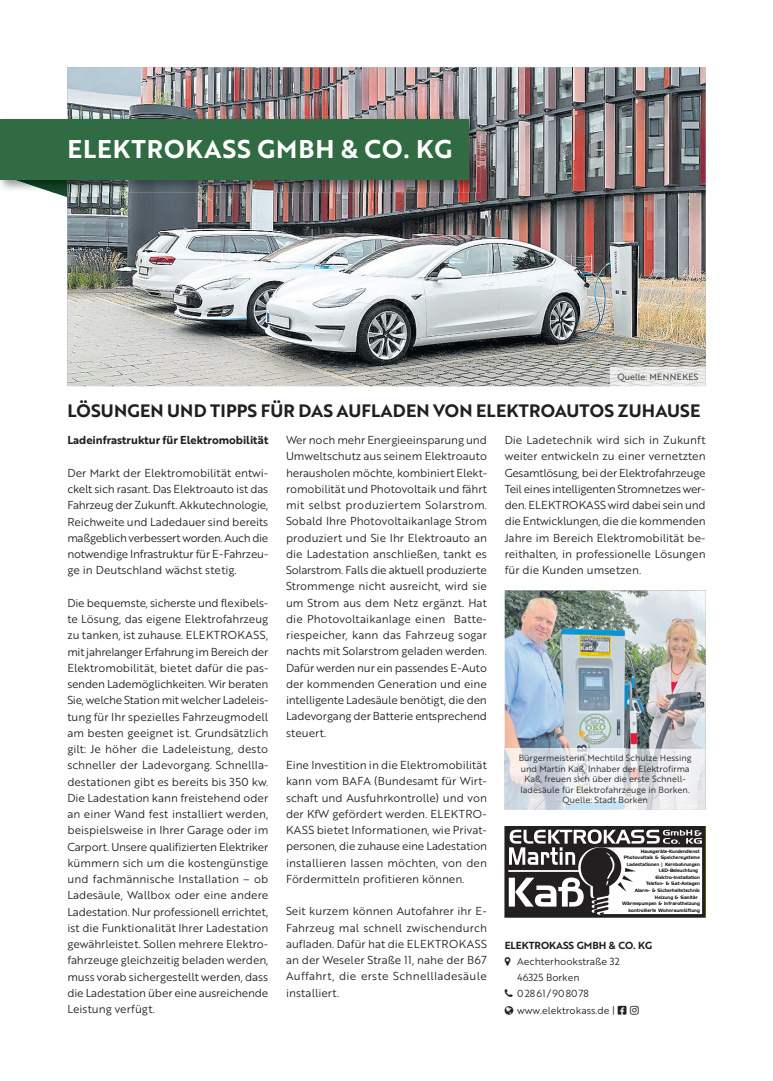
<style>
.page{position:relative;width:773px;height:1081px;background:#fff}
.page>*{position:absolute;margin:0;border:0;box-sizing:border-box;transform-origin:0 0}
.t1{font:25px "Brother 1816 Bold";letter-spacing:.04em;color:#fff}
.t2{font:17.5px "Brother 1816 Bold";letter-spacing:.01em;color:#231f20}
.t3{font:11.25px/16.2px "Brother 1816 Book";color:#231f20;text-align:justify}
.t4{font:11.25px "Brother 1816 Bold";color:#231f20}
.t5{font:10px/16.2px "Brother 1816 Book";color:#231f20}
.t6{font:10px "Brother 1816 Bold";color:#231f20}
.t7{font:8.75px/10.5px "Brother 1816 Book";color:#231f20;text-align:center}
.t8{font:8.75px "Brother 1816 Book";letter-spacing:.04em;color:#231f20}
.t9{font:4.62px "Handel Gothic BT";color:#000}
</style>
<div class="page">
<img style="left:67px;top:67px;width:638px;height:319px">
<svg style="left:52px;top:192px;width:15px;height:5px"></svg>
<img style="left:0;top:116px;width:480px;height:76px">
<img style="left:14px;top:179px;width:53px;height:13px">
<div style="left:0;top:119px;width:468px;height:60px;background:#306b43"></div>
<svg style="left:504px;top:826px;width:201px;height:91px"></svg>
<img style="left:609px;top:367px;width:96px;height:19px">
<img style="left:504px;top:590px;width:201px;height:159px">
<img style="left:504px;top:749px;width:201px;height:61px">
<h1 class="t1" style="left:67px;top:130px;width:386px">ELEKTROKASS GMBH &amp; CO. KG</h1>
<p class="t8" style="left:617px;top:370px;width:82px">Quelle: MENNEKES</p>
<h2 class="t2" style="left:67px;top:397px;width:634px">LÖSUNGEN UND TIPPS FÜR DAS AUFLADEN VON ELEKTROAUTOS ZUHAUSE</h2>
<p class="t4" style="left:67px;top:432px;width:202px">Ladeinfrastruktur für Elektromobilität</p>
<p class="t3" style="left:67px;top:464px;width:202px">Der Markt der Elektromobilität entwi&shy;ckelt sich rasant. Das Elektroauto ist das Fahrzeug der Zukunft. Akkutechnologie, Reichweite und Ladedauer sind bereits maßgeblich verbessert worden. Auch die notwendige Infrastruktur für E-Fahrzeu&shy;ge in Deutschland wächst stetig.</p>
<p class="t3" style="left:67px;top:594px;width:202px">Die bequemste, sicherste und flexibels&shy;te Lösung, das eigene Elektrofahrzeug zu tanken, ist zuhause. ELEKTROKASS, mit jahrelanger Erfahrung im Bereich der Elektromobilität, bietet dafür die pas&shy;senden Lademöglichkeiten. Wir beraten Sie, welche Station mit welcher Ladeleis&shy;tung für Ihr spezielles Fahrzeugmodell am besten geeignet ist. Grundsätzlich gilt: Je höher die Ladeleistung, desto schneller der Ladevorgang. Schnellla&shy;destationen gibt es bereits bis 350 kw.<br>Die Ladestation kann freistehend oder an einer Wand fest installiert werden, beispielsweise in Ihrer Garage oder im Carport. Unsere qualifizierten Elektriker kümmern sich um die kostengünstige und fachmännische Installation – ob Ladesäule, Wallbox oder eine andere Ladestation. Nur professionell errichtet, ist die Funktionalität Ihrer Ladestation gewährleistet. Sollen mehrere Elektro&shy;fahrzeuge gleichzeitig beladen werden, muss vorab sichergestellt werden, dass die Ladestation über eine ausreichende Leistung verfügt.</p>
<p class="t3" style="left:286px;top:431px;width:202px">Wer noch mehr Energieeinsparung und Umweltschutz aus seinem Elektroauto herausholen möchte, kombiniert Elekt&shy;romobilität und Photovoltaik und fährt mit selbst produziertem Solarstrom.<br>Sobald Ihre Photovoltaikanlage Strom produziert und Sie Ihr Elektroauto an die Ladestation anschließen, tankt es Solarstrom. Falls die aktuell produzierte Strommenge nicht ausreicht, wird sie um Strom aus dem Netz ergänzt. Hat die Photovoltaikanlage einen Batte&shy;riespeicher, kann das Fahrzeug sogar nachts mit Solarstrom geladen werden.<br>Dafür werden nur ein passendes E-Auto der kommenden Generation und eine intelligente Ladesäule benötigt, die den Ladevorgang der Batterie entsprechend steuert.</p>
<p class="t3" style="left:286px;top:756px;width:202px">Eine Investition in die Elektromobilität kann vom BAFA (Bundesamt für Wirt&shy;schaft und Ausfuhrkontrolle) und von der KfW gefördert werden. ELEKTRO-KASS bietet Informationen, wie Privat&shy;personen, die zuhause eine Ladestation installieren lassen möchten, von den Fördermitteln profitieren können.</p>
<p class="t3" style="left:286px;top:903px;width:202px">Seit kurzem können Autofahrer ihr E-Fahrzeug mal schnell zwischendurch aufladen. Dafür hat die ELEKTROKASS an der Weseler Straße 11, nahe der B67<br>Auffahrt, die erste Schnellladesäule installiert.</p>
<p class="t3" style="left:504px;top:431px;width:202px">Die Ladetechnik wird sich in Zukunft weiter entwickeln zu einer vernetzten Gesamtlösung, bei der Elektrofahrzeuge Teil eines intelligenten Stromnetzes wer&shy;den. ELEKTROKASS wird dabei sein und die Entwicklungen, die die kommenden Jahre im Bereich Elektromobilität be&shy;reithalten, in professionelle Lösungen für die Kunden umsetzen.</p>
<p class="t7" style="left:518px;top:753px;width:174px">Bürgermeisterin Mechtild Schulze Hessing und Martin Kaß, Inhaber der Elektrofirma Kaß, freuen sich über die erste Schnell&shy;ladesäule für Elektrofahrzeuge in Borken.<br>Quelle: Stadt Borken</p>
<p class="t9" style="left:640px;top:848px;width:61px">Hausgeräte-Kundendienst</p>
<p class="t9" style="left:623px;top:855px;width:78px">Photovoltaik &amp; Speichersysteme</p>
<p class="t9" style="left:626px;top:861px;width:75px">Ladestationen | Kernbohrungen</p>
<p class="t9" style="left:658px;top:868px;width:41px">LED-Beleuchtung</p>
<p class="t9" style="left:655px;top:874px;width:46px">Elektro-Installation</p>
<p class="t9" style="left:646px;top:881px;width:55px">Telefon- &amp; Sat-Anlagen</p>
<p class="t9" style="left:634px;top:887px;width:67px">Alarm- &amp; Sicherheitstechnik</p>
<p class="t9" style="left:654px;top:894px;width:45px">Heizung &amp; Sanitär</p>
<p class="t9" style="left:622px;top:900px;width:79px">Wärmepumpen &amp; Infrarotheizung</p>
<p class="t9" style="left:628px;top:907px;width:73px">kontrollierte Wohnraumlüftung</p>
<p class="t6" style="left:504px;top:937px;width:149px">ELEKTROKASS GMBH &amp; CO. KG</p>
<p class="t5" style="left:517px;top:953px;width:104px">Aechterhookstraße 32<br>46325 Borken<br>0 28 61 / 90 80 78 www.elektrokass.de |</p>
</div>
